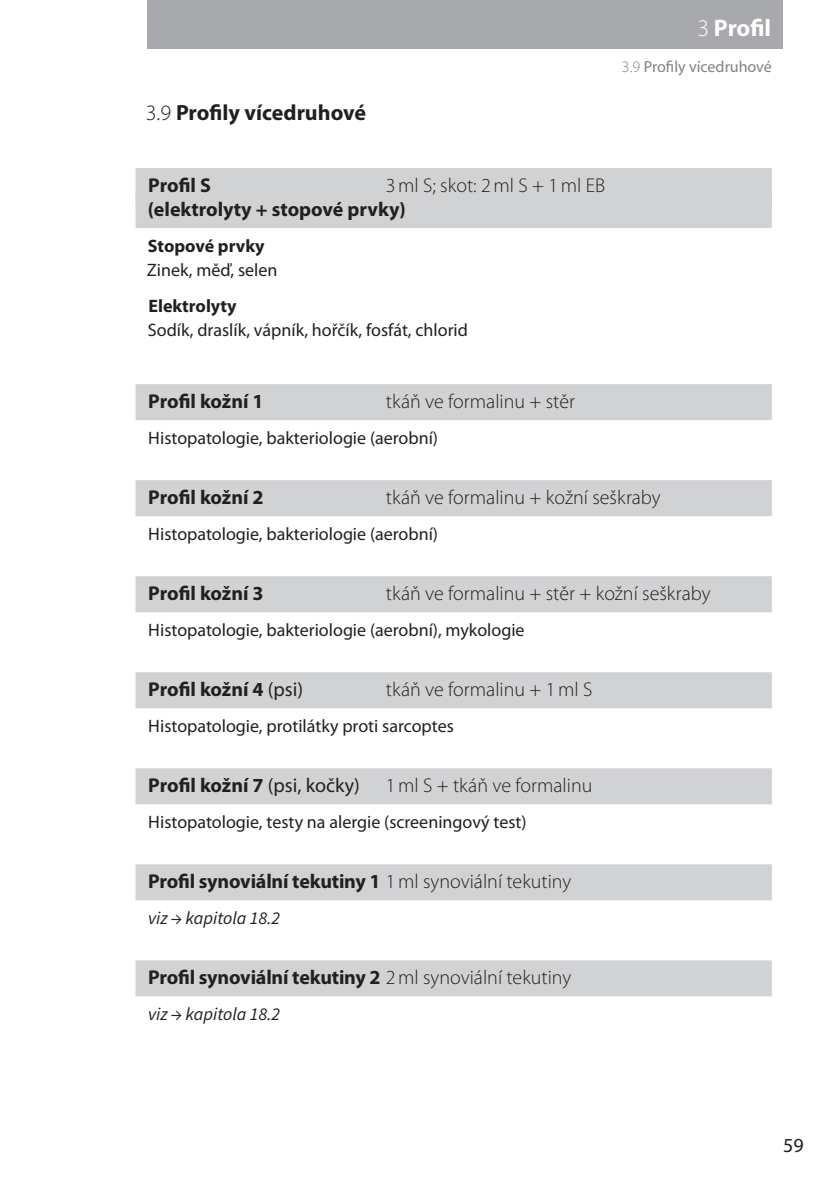
<style>
.page{position:relative;width:840px;height:1191px;background:#fff}
.page>*{position:absolute;margin:0;border:0;box-sizing:border-box;transform-origin:0 0}
.t1{font:700 24px "Myriad Pro";color:#fff}
.nadpis_úrovně_1_1{font:700 22px "Myriad Pro";color:#231f20}
.vyšetření___hlavička{font:700 20px "Myriad Pro";letter-spacing:-.01em;color:#231f20}
.vyšetření___hlavička-2{font:300 20px "Myriad Pro";color:#231f20}
.t2{font:20px "Myriad Pro";color:#231f20}
.vyšetření___základní{font:18px "Myriad Pro";color:#231f20}
.vyšetření___základní-2{font:italic 18px "Source Sans Pro";color:#231f20}
.vyšetření___dílčí_na{font:700 18px "Myriad Pro";color:#231f20}
.horní_podlišta{font:16px "Myriad Pro";color:#808285}
.s1{font-weight:300}
.s2{font-weight:400}
</style>
<div class="page">
<div style="left:147px;top:0;width:635px;height:48px;background:#a8a9ad"></div>
<div style="left:135px;top:168px;width:636px;height:36px;background:#d1d2d4"></div>
<div style="left:135px;top:192px;width:636px;height:36px;background:#d1d2d4"></div>
<div style="left:135px;top:384px;width:636px;height:36px;background:#d1d2d4"></div>
<div style="left:135px;top:480px;width:636px;height:36px;background:#d1d2d4"></div>
<div style="left:135px;top:576px;width:636px;height:36px;background:#d1d2d4"></div>
<div style="left:135px;top:672px;width:636px;height:36px;background:#d1d2d4"></div>
<div style="left:135px;top:768px;width:636px;height:36px;background:#d1d2d4"></div>
<div style="left:135px;top:864px;width:636px;height:36px;background:#d1d2d4"></div>
<div style="left:135px;top:960px;width:636px;height:36px;background:#d1d2d4"></div>
<h1 class="t1" style="left:697px;top:12px;width:75px"><span class="s1">3</span> Profil</h1>
<p class="nadpis_úrovně_1_1" style="left:146px;top:98px;width:222px"><span class="s1">3.9</span> Profily vícedruhové</p>
<p class="horní_podlišta" style="left:621px;top:57px;width:151px"><span class="s1">3.9</span> Profily vícedruhové</p>
<p class="vyšetření___hlavička" style="left:148px;top:172px;width:64px">Profil S</p>
<p class="vyšetření___hlavička-2" style="left:385px;top:173px;width:221px">3ml S; skot: 2ml S + 1ml EB</p>
<p class="vyšetření___hlavička" style="left:148px;top:196px;width:259px">(elektrolyty + stopové prvky)</p>
<p class="vyšetření___dílčí_na" style="left:148px;top:234px;width:118px">Stopové prvky</p>
<p class="vyšetření___základní" style="left:147px;top:259px;width:132px">Zinek, měď, selen</p>
<p class="vyšetření___dílčí_na" style="left:148px;top:294px;width:90px">Elektrolyty</p>
<p class="vyšetření___základní" style="left:148px;top:319px;width:321px">Sodík, draslík, vápník, hořčík, fosfát, chlorid</p>
<p class="vyšetření___hlavička" style="left:148px;top:388px;width:117px">Profil kožní 1</p>
<p class="vyšetření___hlavička-2" style="left:385px;top:389px;width:190px">tkáň ve formalinu + stěr</p>
<p class="vyšetření___základní" style="left:148px;top:427px;width:291px">Histopatologie, bakteriologie (aerobní)</p>
<p class="vyšetření___hlavička" style="left:148px;top:484px;width:117px">Profil kožní 2</p>
<p class="vyšetření___hlavička-2" style="left:385px;top:485px;width:276px">tkáň ve formalinu + kožní seškraby</p>
<p class="vyšetření___základní" style="left:148px;top:523px;width:291px">Histopatologie, bakteriologie (aerobní)</p>
<p class="vyšetření___hlavička" style="left:148px;top:580px;width:117px">Profil kožní 3</p>
<p class="vyšetření___hlavička-2" style="left:385px;top:581px;width:326px">tkáň ve formalinu + stěr + kožní seškraby</p>
<p class="vyšetření___základní" style="left:148px;top:619px;width:377px">Histopatologie, bakteriologie (aerobní), mykologie</p>
<p class="vyšetření___hlavička" style="left:148px;top:676px;width:156px">Profil kožní 4 <span class="s2">(psi)</span></p>
<p class="vyšetření___hlavička-2" style="left:385px;top:677px;width:208px">tkáň ve formalinu + 1ml S</p>
<p class="vyšetření___základní" style="left:148px;top:715px;width:307px">Histopatologie, protilátky proti sarcoptes</p>
<p class="vyšetření___hlavička" style="left:148px;top:772px;width:213px">Profil kožní 7 <span class="s2">(psi, kočky)</span></p>
<p class="vyšetření___hlavička-2" style="left:385px;top:773px;width:208px">1ml S + tkáň ve formalinu</p>
<p class="vyšetření___základní" style="left:148px;top:811px;width:380px">Histopatologie, testy na alergie (screeningový test)</p>
<p class="vyšetření___hlavička" style="left:148px;top:868px;width:424px">Profil synoviální tekutiny 1 <span class="s1">1ml synoviální tekutiny</span></p>
<p class="vyšetření___základní-2" style="left:148px;top:907px;width:134px">viz → kapitola 18.2</p>
<p class="vyšetření___hlavička" style="left:148px;top:964px;width:424px">Profil synoviální tekutiny 2 <span class="s1">2ml synoviální tekutiny</span></p>
<p class="vyšetření___základní-2" style="left:148px;top:1003px;width:134px">viz → kapitola 18.2</p>
<p class="t2" style="left:782px;top:1133px;width:22px">59</p>
</div>
